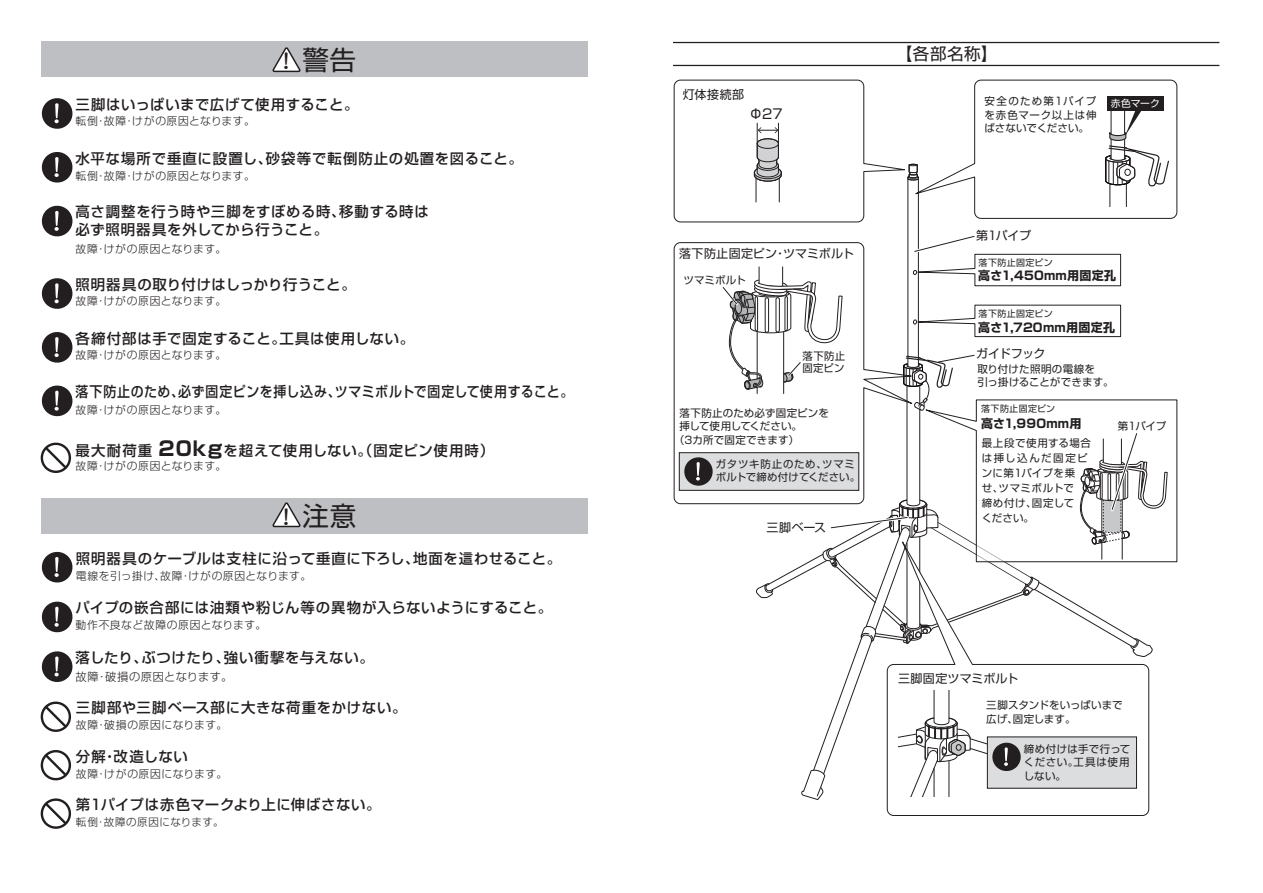
<style>
.page{position:relative;width:1263px;height:893px;background:#fff}
.page>*{position:absolute;margin:0;border:0;box-sizing:border-box;transform-origin:0 0}
.t1{font:26.55px "Shin Go";color:#231f20}
.t2{font:16.5px "Shin Go";color:#231f20}
.t3{font:500 14.4px/18px "Shin Go";letter-spacing:.045em;color:#231f20}
.t4{font:500 14.4px "Shin Go";letter-spacing:.025em;color:#231f20}
.t5{font:500 14.4px "Shin Go";letter-spacing:.045em;color:#231f20;scale:.9 1}
.t6{font:500 14.4px "Shin Go";letter-spacing:.065em;color:#231f20}
.t7{font:13.5px "Shin Go";color:#231f20}
.t8{font:12px "Shin Go";letter-spacing:.01em;color:#231f20}
.t9{font:700 12px "Shin Go";letter-spacing:.015em;color:#231f20}
.t10{font:300 11.25px "Shin Go";letter-spacing:.04em;color:#231f20}
.t11{font:300 10.8px "Shin Go";letter-spacing:.045em;color:#231f20}
.t12{font:10.5px/13.5px "Shin Go";letter-spacing:.02em;color:#231f20}
.t13{font:10.5px/15px "Shin Go";letter-spacing:.05em;color:#231f20}
.t14{font:10.5px/13.5px "Shin Go";color:#231f20;text-align:center}
.t15{font:300 10.5px "Shin Go";letter-spacing:.05em;color:#231f20}
.t16{font:9.75px "Shin Go";letter-spacing:.005em;color:#fff}
.t17{font:9px "Shin Go";letter-spacing:.04em;color:#231f20}
.s1{font-family:"Jun 34";font-weight:500;font-size:19.5px}
.s2{font-weight:700;font-size:19.8px}
</style>
<div class="page">
<svg style="left:41px;top:385px;width:32px;height:32px"></svg>
<svg style="left:886px;top:800px;width:263px;height:16px"></svg>
<hr style="left:673px;top:65px;width:546px;height:1px;background:#231f20">
<hr style="left:673px;top:42px;width:546px;height:1px;background:#231f20">
<svg style="left:41px;top:601px;width:32px;height:32px"></svg>
<svg style="left:41px;top:278px;width:32px;height:31px"></svg>
<svg style="left:41px;top:332px;width:32px;height:31px"></svg>
<svg style="left:40px;top:750px;width:31px;height:31px"></svg>
<svg style="left:40px;top:701px;width:31px;height:31px"></svg>
<svg style="left:41px;top:152px;width:32px;height:31px"></svg>
<svg style="left:41px;top:98px;width:32px;height:31px"></svg>
<svg style="left:41px;top:551px;width:32px;height:32px"></svg>
<svg style="left:40px;top:442px;width:31px;height:31px"></svg>
<svg style="left:41px;top:205px;width:32px;height:32px"></svg>
<div style="left:42px;top:42px;width:546px;height:35px;background:#bebfc2"></div>
<svg style="left:273px;top:47px;width:28px;height:26px"></svg>
<div style="left:42px;top:498px;width:546px;height:35px;background:#bebfc2"></div>
<svg style="left:273px;top:502px;width:28px;height:26px"></svg>
<svg style="left:41px;top:651px;width:32px;height:31px"></svg>
<svg style="left:40px;top:798px;width:31px;height:31px"></svg>
<svg style="left:673px;top:79px;width:504px;height:721px"></svg>
<h1 class="t1" style="left:276px;top:42px;width:82px"><span class="s1">！</span>警告</h1>
<p class="t3" style="left:76px;top:95px;width:285px">三脚はいっぱいまで広げて使用すること。</p>
<p class="t11" style="left:76px;top:114px;width:181px">転倒・故障・けがの原因となります。</p>
<p class="t6" style="left:76px;top:149px;width:449px">水平な場所で垂直に設置し、砂袋等で転倒防止の処置を図ること。</p>
<p class="t11" style="left:76px;top:169px;width:181px">転倒・故障・けがの原因となります。</p>
<p class="t3" style="left:76px;top:202px;width:355px">高さ調整を行う時や三脚をすぼめる時、移動する時は必ず照明器具を外してから行うこと。</p>
<p class="t11" style="left:76px;top:242px;width:152px">故障・けがの原因となります。</p>
<p class="t4" style="left:76px;top:275px;width:282px">照明器具の取り付けはしっかり行うこと。</p>
<p class="t11" style="left:76px;top:294px;width:152px">故障・けがの原因となります。</p>
<p class="t3" style="left:76px;top:329px;width:340px">各締付部は手で固定すること。工具は使用しない。</p>
<p class="t11" style="left:76px;top:348px;width:152px">故障・けがの原因となります。</p>
<p class="t5" style="left:76px;top:382px;width:555px">落下防止のため、必ず固定ピンを挿し込み、ツマミボルトで固定して使用すること。</p>
<p class="t11" style="left:76px;top:403px;width:152px">故障・けがの原因となります。</p>
<p class="t3" style="left:76px;top:441px;width:420px">最大耐荷重 <span class="s2">20kg</span>を超えて使用しない。（固定ピン使用時）</p>
<p class="t11" style="left:76px;top:459px;width:152px">故障・けがの原因となります。</p>
<h1 class="t1" style="left:276px;top:498px;width:82px"><span class="s1">！</span>注意</h1>
<p class="t3" style="left:76px;top:549px;width:487px">照明器具のケーブルは支柱に沿って垂直に下ろし、地面を這わせること。</p>
<p class="t11" style="left:76px;top:569px;width:237px">電線を引っ掛け、故障・けがの原因となります。</p>
<p class="t3" style="left:76px;top:598px;width:478px">パイプの嵌合部には油類や粉じん等の異物が入らないようにすること。</p>
<p class="t11" style="left:76px;top:618px;width:192px">動作不良など故障の原因となります。</p>
<p class="t3" style="left:76px;top:648px;width:300px">落したり、ぶつけたり、強い衝撃を与えない。</p>
<p class="t10" style="left:76px;top:669px;width:159px">故障・破損の原因となります。</p>
<p class="t3" style="left:76px;top:698px;width:332px">三脚部や三脚ベース部に大きな荷重をかけない。</p>
<p class="t11" style="left:76px;top:718px;width:153px">故障・破損の原因になります。</p>
<p class="t3" style="left:76px;top:747px;width:113px">分解･改造しない</p>
<p class="t11" style="left:76px;top:766px;width:153px">故障・けがの原因になります。</p>
<p class="t4" style="left:76px;top:795px;width:306px">第1パイプは赤色マークより上に伸ばさない。</p>
<p class="t15" style="left:76px;top:815px;width:149px">転倒・故障の原因になります。</p>
<p class="t8" style="left:683px;top:87px;width:63px">灯体接続部</p>
<p class="t7" style="left:749px;top:105px;width:35px">Φ27</p>
<p class="t8" style="left:679px;top:246px;width:177px">落下防止固定ピン・ツマミボルト</p>
<p class="t12" style="left:683px;top:273px;width:64px">ツマミボルト</p>
<p class="t12" style="left:802px;top:349px;width:44px;line-height:12px">落下防止固定ピン</p>
<p class="t2" style="left:896px;top:43px;width:102px">【各部名称】</p>
<p class="t12" style="left:984px;top:94px;width:114px;text-align:justify">安全のため第1パイプを赤色マーク以上は伸ばさないでください。</p>
<p class="t16" style="left:1111px;top:97px;width:51px">赤色マーク</p>
<p class="t8" style="left:976px;top:228px;width:57px">第1パイプ</p>
<p class="t17" style="left:978px;top:256px;width:76px">落下防止固定ピン</p>
<p class="t9" style="left:978px;top:267px;width:139px">高さ1,450mm用固定孔</p>
<p class="t17" style="left:978px;top:307px;width:76px">落下防止固定ピン</p>
<p class="t9" style="left:978px;top:319px;width:138px">高さ1,720mm用固定孔</p>
<p class="t8" style="left:976px;top:346px;width:71px">ガイドフック</p>
<p class="t12" style="left:977px;top:361px;width:138px">取り付けた照明の電線を<br>引っ掛けることができます。</p>
<p class="t12" style="left:679px;top:405px;width:151px">落下防止のため必ず固定ピンを</p>
<p class="t17" style="left:981px;top:403px;width:76px">落下防止固定ピン</p>
<p class="t14" style="left:674px;top:419px;width:129px">挿して使用してください。（3カ所で固定できます）</p>
<p class="t9" style="left:981px;top:415px;width:102px">高さ1,990mm用</p>
<p class="t13" style="left:982px;top:435px;width:111px">最上段で使用する場合は挿し込んだ固定ピンに第1パイプを乗<br>せ、ツマミボルトで<br>締め付け、固定して<br>ください。</p>
<p class="t12" style="left:716px;top:457px;width:146px;line-height:12.8px">ガタツキ防止のため、ツマミボルトで締め付けてください。</p>
<p class="t8" style="left:767px;top:519px;width:61px">三脚ベース</p>
<p class="t12" style="left:1118px;top:418px;width:50px">第1パイプ</p>
<p class="t8" style="left:898px;top:670px;width:122px">三脚固定ツマミボルト</p>
<p class="t12" style="left:986px;top:698px;width:138px">三脚スタンドをいっぱいまで広げ、固定します。</p>
<p class="t12" style="left:1024px;top:741px;width:108px;text-align:justify">締め付けは手で行ってください。工具は使用しない。</p>
</div>
